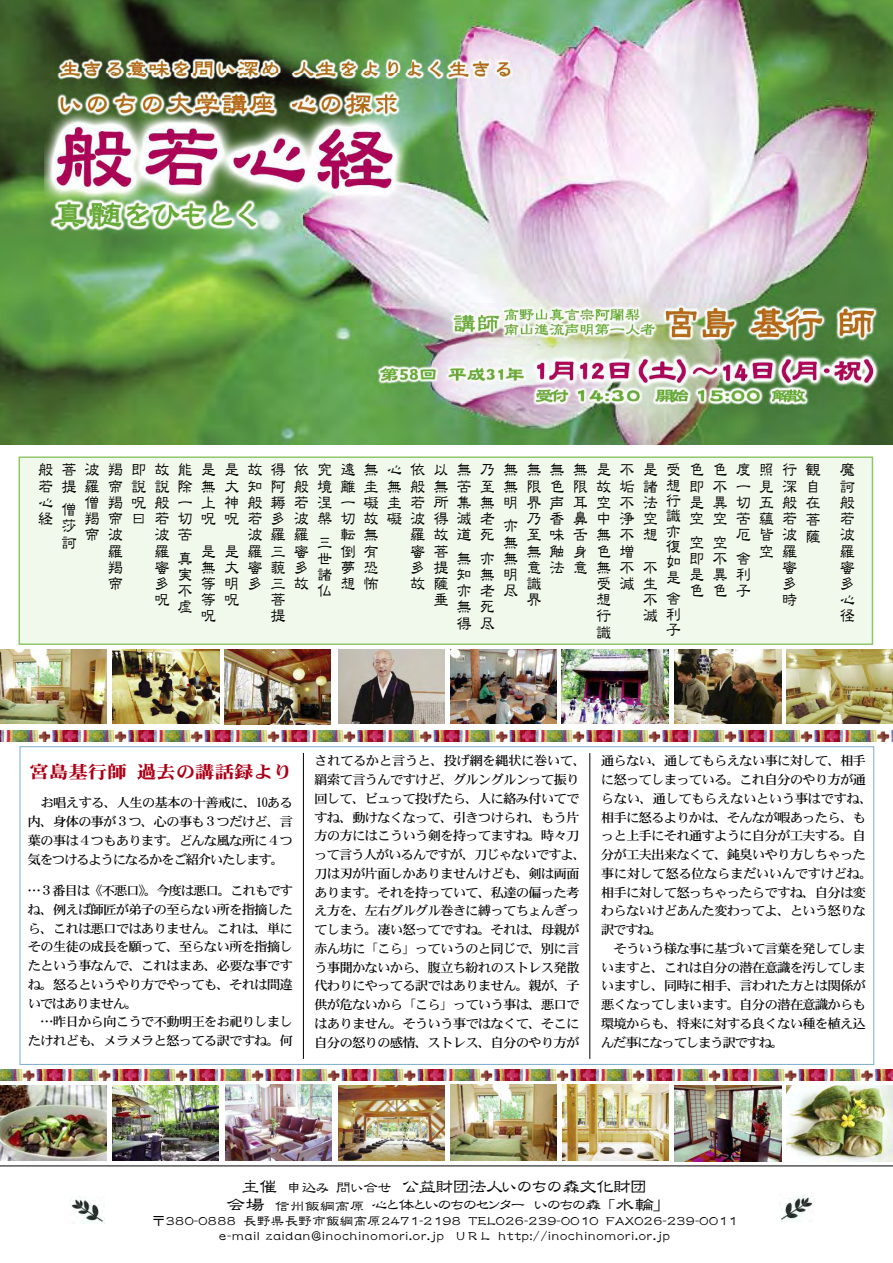
<style>
.page{position:relative;width:893px;height:1263px;background:#fff}
.page>*{position:absolute;margin:0;border:0;box-sizing:border-box;transform-origin:0 0}
.t1{font:18px/16.2px "DF Lei Sho SB WIN RKSJ H";letter-spacing:.52em;color:#000;text-align:justify;scale:.85 1}
.t2{font:18px "DF Lei Sho SB WING RKSJ H";letter-spacing:-.07em;color:#000}
.t3{font:17.55px "DFHS Mincho W9 WIN RKSJ H";color:#ab0017;scale:1.11 1}
.t4{font:14.85px "DF Lei Sho SB WING RKSJ H";color:#000;scale:1.11 1}
.t5{font:13.8px/15px "DF Lei Sho SB WING RKSJ H";color:#000;text-align:center}
.t6{font:12.9px/18.8px "DFHS Mincho W5 WIN RKSJ H";letter-spacing:-.07em;color:#000;text-align:justify;scale:1.05 1}
.s1{font-size:15px}
.s2{font-size:17.55px}
.s3{font-size:13.5px}
</style>
<div class="page">
<img style="left:71px;top:1196px;width:32px;height:27px">
<img style="left:779px;top:1196px;width:34px;height:26px">
<hr style="left:0;top:1166px;width:893px;height:1px;background:#000">
<div style="left:20px;top:458px;width:852px;height:185px;background:#f1f8ec"></div>
<div style="left:19px;top:456px;width:854px;height:189px;border:2px solid #90c76d"></div>
<img style="left:225px;top:650px;width:106px;height:74px">
<img style="left:0;top:649px;width:107px;height:75px">
<img style="left:338px;top:650px;width:106px;height:74px">
<img style="left:113px;top:650px;width:106px;height:74px">
<img style="left:450px;top:650px;width:107px;height:74px">
<img style="left:562px;top:650px;width:106px;height:74px">
<hr style="left:303px;top:753px;width:1px;height:306px;background:#000">
<hr style="left:590px;top:753px;width:1px;height:306px;background:#000">
<img style="left:113px;top:1086px;width:106px;height:74px">
<img style="left:338px;top:1085px;width:106px;height:75px">
<img style="left:450px;top:1085px;width:107px;height:75px">
<img style="left:226px;top:1085px;width:106px;height:75px">
<img style="left:0;top:1085px;width:106px;height:75px">
<img style="left:562px;top:1084px;width:107px;height:76px">
<svg style="left:16px;top:1069px;width:76px;height:11px"></svg>
<svg style="left:92px;top:1069px;width:76px;height:11px"></svg>
<svg style="left:168px;top:1069px;width:76px;height:11px"></svg>
<svg style="left:244px;top:1069px;width:77px;height:11px"></svg>
<svg style="left:321px;top:1069px;width:76px;height:11px"></svg>
<svg style="left:397px;top:1069px;width:76px;height:11px"></svg>
<svg style="left:473px;top:1069px;width:76px;height:11px"></svg>
<svg style="left:549px;top:1069px;width:77px;height:11px"></svg>
<svg style="left:626px;top:1069px;width:75px;height:11px"></svg>
<svg style="left:701px;top:1069px;width:77px;height:11px"></svg>
<svg style="left:778px;top:1069px;width:76px;height:11px"></svg>
<svg style="left:854px;top:1069px;width:39px;height:11px"></svg>
<img style="left:0;top:730px;width:32px;height:11px">
<svg style="left:32px;top:730px;width:76px;height:11px"></svg>
<svg style="left:108px;top:730px;width:76px;height:11px"></svg>
<svg style="left:184px;top:730px;width:76px;height:11px"></svg>
<svg style="left:260px;top:730px;width:76px;height:11px"></svg>
<svg style="left:336px;top:730px;width:77px;height:11px"></svg>
<svg style="left:413px;top:730px;width:76px;height:11px"></svg>
<svg style="left:489px;top:730px;width:76px;height:11px"></svg>
<svg style="left:565px;top:730px;width:76px;height:11px"></svg>
<svg style="left:641px;top:730px;width:76px;height:11px"></svg>
<svg style="left:717px;top:730px;width:76px;height:11px"></svg>
<svg style="left:793px;top:730px;width:76px;height:11px"></svg>
<svg style="left:869px;top:730px;width:24px;height:11px"></svg>
<img style="left:675px;top:1085px;width:106px;height:76px">
<img style="left:787px;top:1085px;width:106px;height:76px">
<img style="left:675px;top:650px;width:106px;height:74px">
<img style="left:786px;top:650px;width:107px;height:74px">
<img style="left:0;top:0;width:893px;height:444px">
<img style="left:44px;top:73px;width:11px;height:158px">
<img style="left:55px;top:85px;width:357px;height:146px">
<img style="left:55px;top:27px;width:475px;height:58px">
<img style="left:451px;top:303px;width:430px;height:42px">
<img style="left:364px;top:345px;width:528px;height:60px">
<h1 class="t1" style="left:38px;top:462px;width:922px;text-align:right">般菩波羯即故能是是故得依究遠無心依以無乃無無無無是不是受色色度照行観若提羅帝説説除無大知阿般境離圭無般無苦至無限色限故垢諸想即不一見深自僧羯呪般一上神般耨若涅一礙圭若所集無明界声耳空不法行是異切五般在<br>空空苦蘊若菩</h1>
<h1 class="t1" style="left:805px;top:528px;width:20px">薩</h1>
<h1 class="t1" style="left:38px;top:494px;width:20px">心経</h1>
<h1 class="t1" style="left:61px;top:501px;width:20px">僧莎訶</h1>
<h1 class="t1" style="left:666px;top:508px;width:20px;line-height:15.3px">識亦復如是</h1>
<h1 class="t1" style="left:643px;top:592px;width:47px;line-height:15.1px;text-align:right">不舎滅利子</h1>
<h1 class="t1" style="left:526px;top:510px;width:156px">乃香鼻中浄空至味舌無不想</h1>
<h1 class="t1" style="left:526px;top:559px;width:156px;text-align:right">意法意無不不受減生</h1>
<h1 class="t1" style="left:85px;top:510px;width:485px;text-align:right">羯帝曰若切呪呪若多波槃切故礙波得滅老羅故道死</h1>
<h1 class="t1" style="left:457px;top:518px;width:74px;text-align:right">亦<br>無<br>無亦無知無明亦老尽</h1>
<h1 class="t1" style="left:108px;top:527px;width:19px;text-indent:-23px">帝波羅羯帝</h1>
<h1 class="t1" style="left:736px;top:527px;width:74px;text-align:right">厄皆波空羅<br>蜜<br>多<br>時</h1>
<h1 class="t1" style="left:340px;top:527px;width:47px">転無倒有夢恐想怖</h1>
<h1 class="t1" style="left:247px;top:527px;width:74px">波羅羅</h1>
<h1 class="t1" style="left:201px;top:543px;width:129px">是是羅三蜜</h1>
<h1 class="t1" style="left:201px;top:559px;width:129px">無大蜜藐多</h1>
<h1 class="t1" style="left:201px;top:575px;width:129px">等明多三故</h1>
<h1 class="t1" style="left:271px;top:591px;width:19px">菩</h1>
<h1 class="t1" style="left:271px;top:608px;width:19px">提</h1>
<h1 class="t1" style="left:154px;top:523px;width:47px;line-height:23.4px;text-align:right">波苦真</h1>
<h1 class="t1" style="left:178px;top:566px;width:19px">実不虚</h1>
<h1 class="t1" style="left:689px;top:534px;width:47px">空空</h1>
<h1 class="t1" style="left:317px;top:534px;width:19px">三世諸仏</h1>
<h1 class="t1" style="left:410px;top:543px;width:47px;text-align:right">蜜菩多提故薩垂</h1>
<h1 class="t1" style="left:526px;top:543px;width:129px">無触身色増</h1>
<h1 class="t1" style="left:596px;top:591px;width:20px">想行識</h1>
<h1 class="t1" style="left:154px;top:543px;width:19px">羅蜜多呪</h1>
<h1 class="t1" style="left:689px;top:550px;width:74px">即不舎是異利色色子</h1>
<h1 class="t1" style="left:526px;top:575px;width:20px">識界</h1>
<h1 class="t1" style="left:201px;top:591px;width:47px">等呪呪</h1>
<h1 class="t1" style="left:457px;top:599px;width:47px">無死得尽</h1>
<h1 class="t1" style="left:840px;top:462px;width:20px">魔訶般若波羅蜜多心径</h1>
<h2 class="t3" style="left:29px;top:762px;width:239px">宮島基行師過去の講話録より</h2>
<p class="t6" style="left:28px;top:793px;width:254px;text-indent:13px">お唱えする、人生の基本の十善戒に、10ある内、身体の事が３つ、心の事も３つだけど、言葉の事は４つもあります。どんな風な所に４つ気をつけるようになるかをご紹介いたします。</p>
<p class="t6" style="left:28px;top:881px;width:254px">…３番目は《不悪口》。今度は悪口。これもですね、例えば師匠が弟子の至らない所を指摘したら、これは悪口ではありません。これは、単にその生徒の成長を願って、至らない所を指摘したという事なんで、これはまあ、必要な事ですね。怒るというやり方でやっても、それは間違いではありません。</p>
<p class="t6" style="left:28px;top:1012px;width:254px;text-align:right">…昨日から向こうで不動明王をお祀りしましたけれども、メラメラと怒ってる訳ですね。何</p>
<p class="t6" style="left:314px;top:751px;width:261px;text-align:left">されてるかと言うと、投げ網を縄状に巻いて、羂索て言うんですけど、グルングルンって振り回して、ビュって投げたら、人に絡み付いてですね、動けなくなって、引きつけられ、もう片方の方にはこういう剣を持ってますね。時々刀って言う人がいるんですが、刀じゃないですよ、刀は刃が片面しかありませんけども、剣は両面あります。それを持っていて、私達の偏った考え方を、左右グルグル巻きに縛ってちょんぎってしまう。凄い怒ってですね。それは、母親が赤ん坊に「こら」っていうのと同じで、別に言う事聞かないから、腹立ち紛れのストレス発散代わりにやってる訳ではありません。親が、子供が危ないから「こら」っていう事は、悪口ではありません。そういう事ではなくて、そこに自分の怒りの感情、ストレス、自分のやり方が</p>
<p class="t6" style="left:601px;top:751px;width:261px;text-align:left">通らない、通してもらえない事に対して、相手に怒ってしまっている。これ自分のやり方が通らない、通してもらえないという事はですね、相手に怒るよりかは、そんなが暇あったら、もっと上手にそれ通すように自分が工夫する。自分が工夫出来なくて、鈍臭いやり方しちゃった事に対して怒る位ならまだいいんですけどね。相手に対して怒っちゃったらですね、自分は変わらないけどあんた変わってよ、という怒りな訳ですね。</p>
<p class="t6" style="left:601px;top:939px;width:254px;text-indent:13px">そういう様な事に基づいて言葉を発してしまいますと、これは自分の潜在意識を汚してしまいますし、同時に相手、言われた方とは関係が悪くなってしまいます。自分の潜在意識からも環境からも、将来に対する良くない種を植え込んだ事になってしまう訳ですね。</p>
<h1 class="t2" style="left:241px;top:1177px;width:408px">主催 <span class="s1">申込み問い合せ</span> 公益財団法人いのちの森文化財団</h1>
<p class="t4" style="left:226px;top:1197px;width:395px"><span class="s2">会場</span> <span class="s3">信州飯綱高原</span>心と体といのちのセンターいのちの森「<span class="s2">水輪」</span></p>
<p class="t5" style="left:152px;top:1213px;width:587px">〒380-0888 長野県長野市飯綱高原2471-2198 TEL026-239-0010 FAX026-239-0011 e-mail zaidan@inochinomori.or.jp U R L http://inochinomori.or.jp</p>
</div>
